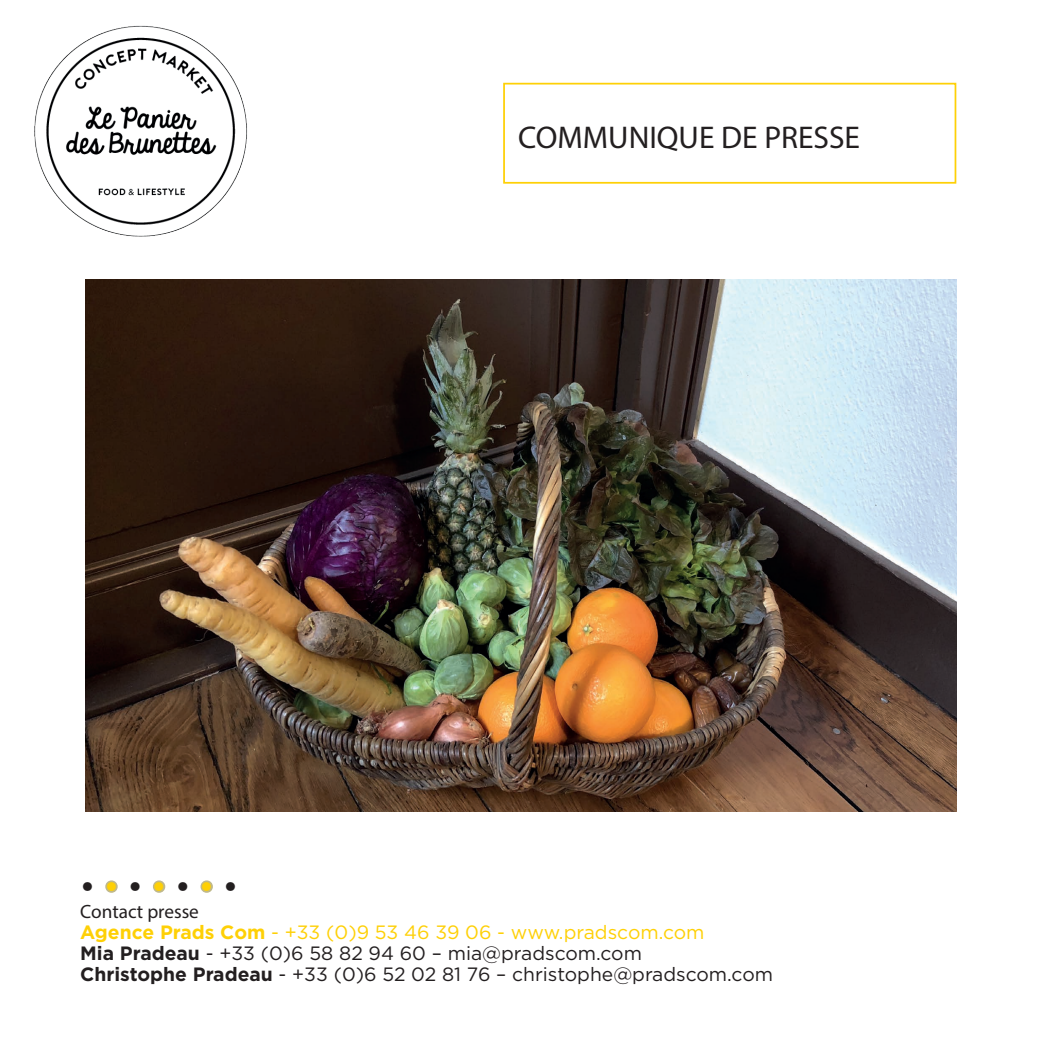
<style>
.page{position:relative;width:1042px;height:1042px;background:#fff}
.page>*{position:absolute;margin:0;border:0;box-sizing:border-box;transform-origin:0 0}
.t1{font:31.5px "Myriad Pro";color:#231f20}
.t2{font:700 29.75px "Gotham";color:#231f20}
.t3{font:19.25px/21px "Gotham";color:#231f20}
.t4{font:19.25px "Myriad Pro";color:#231f20}
.s1{color:#fed006}
.s2{font-weight:700;color:#fed006}
.s3{font-weight:700}
</style>
<div class="page">
<img style="left:34px;top:25px;width:213px;height:212px">
<img style="left:86px;top:279px;width:870px;height:533px">
<div style="left:503px;top:83px;width:453px;height:101px;border:2px solid #fed006"></div>
<div style="left:105px;top:880px;width:13px;height:13px;border:4px solid #c0b98b;border-radius:4px"></div>
<div style="left:153px;top:880px;width:12px;height:13px;border:4px solid #c0b98b;border-radius:4px"></div>
<div style="left:200px;top:880px;width:13px;height:13px;border:4px solid #c0b98b;border-radius:4px"></div>
<h1 class="t1" style="left:518px;top:118px;width:343px">COMMUNIQUE DE PRESSE</h1>
<h2 class="t2" style="left:80px;top:867px;width:159px">•<span class="s1">•</span>•<span class="s1">•</span> •<span class="s1">•</span> •</h2>
<p class="t4" style="left:80px;top:900px;width:120px">Contact presse</p>
<p class="t3" style="left:80px;top:921px;width:694px"><span class="s2">Agence Prads Com</span> <span class="s1">- +33 (0)9 53 46 39 06 - www.pradscom.com<br></span><span class="s3">Mia Pradeau</span> - +33 (0)6 58 82 94 60 – mia@pradscom.com<br><span class="s3">Christophe Pradeau</span> - +33 (0)6 52 02 81 76 – christophe@pradscom.com</p>
</div>
